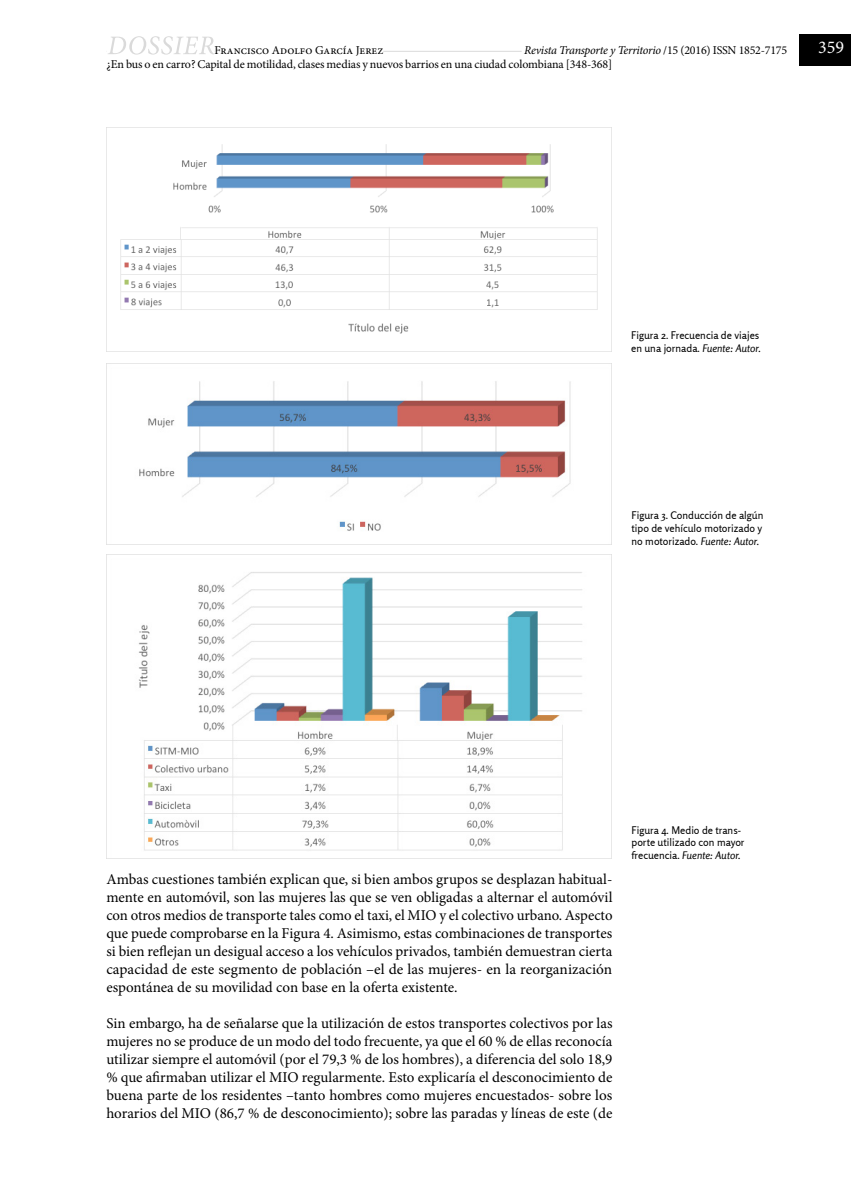
<style>
.page{position:relative;width:851px;height:1191px;background:#fff}
.page>*{position:absolute;margin:0;border:0;box-sizing:border-box;transform-origin:0 0}
.t1{font:18px "Minion Pro";color:#fff}
.Art____Texto_princip{font:15px/18px "Minion Pro";color:#000;text-align:justify}
.t2{font:12px "Minion Pro";letter-spacing:-.005em;color:#000}
.t3{font:italic 12px "Minion Pro";letter-spacing:-.025em;color:#000}
.Nota_al_pie_o_Img{font:10.5px/12.6px "Rosario";color:#000}
.s1{font-style:normal}
.s2{font-style:italic}
</style>
<div class="page">
<hr style="left:106px;top:51px;width:546px;height:1px;background:#dadada">
<div style="left:521px;top:43px;width:266px;height:15px;background:#fff"></div>
<div style="left:106px;top:48px;width:108px;height:7px;background:#fff"></div>
<svg style="left:108px;top:36px;width:106px;height:19px"></svg>
<div style="left:799px;top:35px;width:51px;height:31px;background:#000"></div>
<div style="left:214px;top:43px;width:169px;height:15px;background:#fff"></div>
<img style="left:106px;top:364px;width:465px;height:180px">
<img style="left:106px;top:555px;width:476px;height:303px">
<img style="left:106px;top:128px;width:505px;height:224px">
<p class="t2" style="left:214px;top:42px;width:170px">Francisco Adolfo García Jerez</p>
<p class="t3" style="left:524px;top:41px;width:264px">Revista Transporte y Territorio <span class="s1">/15 (2016) ISSN 1852-7175</span></p>
<p class="t1" style="left:818px;top:36px;width:27px">359</p>
<p class="t2" style="left:106px;top:56px;width:507px">¿En bus o en carro? Capital de motilidad, clases medias y nuevos barrios en una ciudad colombiana [348-368]</p>
<p class="Nota_al_pie_o_Img" style="left:631px;top:329px;width:131px">Figura 2. Frecuencia de viajes en una jornada. <span class="s2">Fuente: Autor.</span></p>
<p class="Nota_al_pie_o_Img" style="left:631px;top:509px;width:133px;text-align:justify">Figura 3. Conducción de algún tipo de vehículo motorizado y no motorizado. <span class="s2">Fuente: Autor.</span></p>
<p class="Art____Texto_princip" style="left:106px;top:870px;width:507px">Ambas cuestiones también explican que, si bien ambos grupos se desplazan habitual&shy;mente en automóvil, son las mujeres las que se ven obligadas a alternar el automóvil con otros medios de transporte tales como el taxi, el MIO y el colectivo urbano. Aspecto que puede comprobarse en la Figura 4. Asimismo, estas combinaciones de transportes si bien reflejan un desigual acceso a los vehículos privados, también demuestran cierta capacidad de este segmento de población –el de las mujeres- en la reorganización espontánea de su movilidad con base en la oferta existente.</p>
<p class="Art____Texto_princip" style="left:106px;top:1014px;width:507px">Sin embargo, ha de señalarse que la utilización de estos transportes colectivos por las mujeres no se produce de un modo del todo frecuente, ya que el 60 % de ellas reconocía utilizar siempre el automóvil (por el 79,3 % de los hombres), a diferencia del solo 18,9 % que afirmaban utilizar el MIO regularmente. Esto explicaría el desconocimiento de buena parte de los residentes –tanto hombres como mujeres encuestados- sobre los horarios del MIO (86,7 % de desconocimiento); sobre las paradas y líneas de este (de</p>
<p class="Nota_al_pie_o_Img" style="left:631px;top:823px;width:115px">Figura 4. Medio de trans&shy;porte utilizado con mayor frecuencia. <span class="s2">Fuente: Autor.</span></p>
</div>
